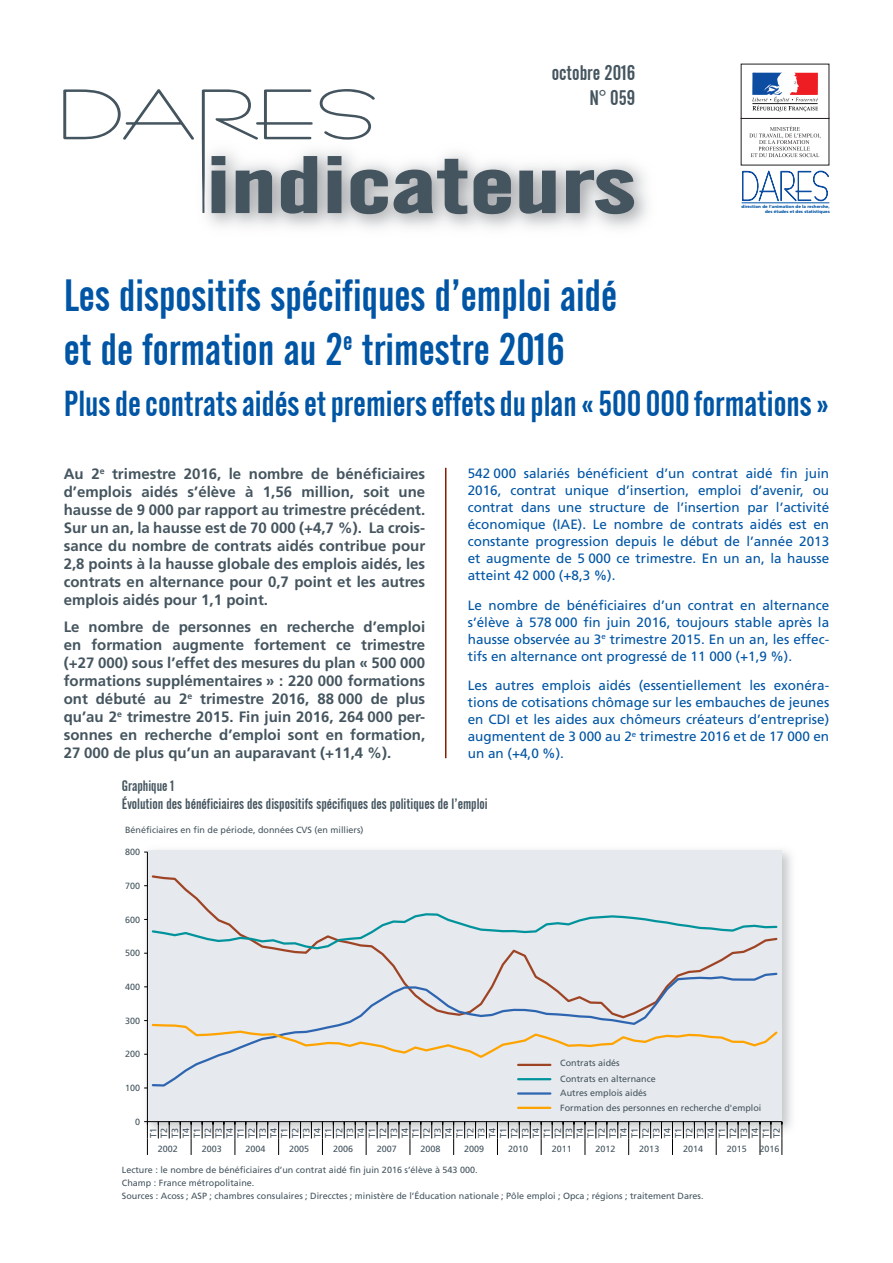
<style>
.page{position:relative;width:893px;height:1263px;background:#fff}
.page>*{position:absolute;margin:0;border:0;box-sizing:border-box;transform-origin:0 0}
.t1{font:78.6px "Alternate Gothic No 2 BT";color:#45555f;scale:1.6 1}
.t2{font:45px/54px "Alternate Gothic No 2 BT";color:#0155a5}
.t3{font:36px "Alternate Gothic No 2 BT";color:#0155a5}
.t4{font:21px/25.2px "Alternate Gothic No 2 BT";color:#45555f;text-align:right}
.t5{font:700 15px/18px "Frutiger";color:#45555f;text-align:justify}
.t6{font:15px/18px "Alternate Gothic No 2 BT";color:#45555f}
.t7{font:13.5px/17px "Frutiger";color:#0155a5;text-align:justify}
.t8{font:9px/10.9px "Frutiger";color:#45555f}
.t9{font:900 4.2px "Frutiger";color:#0155a5}
</style>
<div class="page">
<svg style="left:749px;top:126px;width:72px;height:31px"></svg>
<div style="left:741px;top:64px;width:88px;height:55px;border:1px solid #231f20"></div>
<svg style="left:752px;top:73px;width:66px;height:38px"></svg>
<svg style="left:742px;top:170px;width:87px;height:31px"></svg>
<hr style="left:742px;top:203px;width:87px;height:1px;background:#0155a5">
<svg style="left:519px;top:170px;width:37px;height:44px;background:#a9adb1"></svg>
<svg style="left:565px;top:169px;width:70px;height:46px;background:#b3b6ba"></svg>
<svg style="left:63px;top:89px;width:131px;height:51px"></svg>
<svg style="left:201px;top:89px;width:311px;height:126px"></svg>
<hr style="left:445px;top:468px;width:1px;height:290px;background:#891c02">
<img style="left:144px;top:850px;width:648px;height:289px">
<div style="left:148px;top:851px;width:634px;height:271px;background:#e6e9ed"></div>
<hr style="left:147px;top:852px;width:1px;height:269px;background:#000001">
<hr style="left:147px;top:1121px;width:635px;height:1px;background:#000001">
<svg style="left:771px;top:1121px;width:1px;height:17px"></svg>
<svg style="left:749px;top:1121px;width:1px;height:17px"></svg>
<svg style="left:738px;top:1121px;width:1px;height:17px"></svg>
<svg style="left:727px;top:1121px;width:1px;height:17px"></svg>
<svg style="left:705px;top:1121px;width:1px;height:17px"></svg>
<svg style="left:694px;top:1122px;width:1px;height:16px"></svg>
<svg style="left:683px;top:1122px;width:1px;height:16px"></svg>
<svg style="left:661px;top:1122px;width:1px;height:16px"></svg>
<svg style="left:650px;top:1122px;width:1px;height:16px"></svg>
<svg style="left:639px;top:1121px;width:1px;height:17px"></svg>
<svg style="left:617px;top:1121px;width:1px;height:17px"></svg>
<svg style="left:607px;top:1121px;width:1px;height:17px"></svg>
<svg style="left:596px;top:1121px;width:1px;height:17px"></svg>
<svg style="left:574px;top:1121px;width:1px;height:17px"></svg>
<svg style="left:563px;top:1121px;width:1px;height:17px"></svg>
<svg style="left:552px;top:1121px;width:1px;height:17px"></svg>
<svg style="left:530px;top:1121px;width:1px;height:17px"></svg>
<svg style="left:519px;top:1121px;width:1px;height:17px"></svg>
<svg style="left:508px;top:1122px;width:1px;height:16px"></svg>
<svg style="left:486px;top:1122px;width:1px;height:16px"></svg>
<svg style="left:475px;top:1122px;width:1px;height:16px"></svg>
<svg style="left:464px;top:1121px;width:1px;height:17px"></svg>
<svg style="left:442px;top:1121px;width:1px;height:17px"></svg>
<svg style="left:431px;top:1121px;width:1px;height:17px"></svg>
<svg style="left:421px;top:1121px;width:1px;height:17px"></svg>
<svg style="left:399px;top:1121px;width:1px;height:17px"></svg>
<svg style="left:388px;top:1121px;width:1px;height:17px"></svg>
<svg style="left:377px;top:1121px;width:1px;height:17px"></svg>
<svg style="left:355px;top:1121px;width:1px;height:17px"></svg>
<svg style="left:344px;top:1121px;width:1px;height:17px"></svg>
<svg style="left:333px;top:1122px;width:1px;height:16px"></svg>
<svg style="left:311px;top:1122px;width:1px;height:16px"></svg>
<svg style="left:300px;top:1122px;width:1px;height:16px"></svg>
<svg style="left:289px;top:1122px;width:1px;height:16px"></svg>
<svg style="left:267px;top:1121px;width:1px;height:17px"></svg>
<svg style="left:256px;top:1121px;width:1px;height:17px"></svg>
<svg style="left:246px;top:1121px;width:1px;height:17px"></svg>
<svg style="left:224px;top:1121px;width:1px;height:17px"></svg>
<svg style="left:213px;top:1121px;width:1px;height:17px"></svg>
<svg style="left:202px;top:1121px;width:1px;height:17px"></svg>
<svg style="left:180px;top:1121px;width:1px;height:17px"></svg>
<svg style="left:169px;top:1121px;width:1px;height:17px"></svg>
<svg style="left:158px;top:1121px;width:1px;height:17px"></svg>
<svg style="left:782px;top:1121px;width:1px;height:34px"></svg>
<svg style="left:760px;top:1121px;width:1px;height:34px"></svg>
<svg style="left:716px;top:1121px;width:1px;height:34px"></svg>
<svg style="left:672px;top:1122px;width:1px;height:33px"></svg>
<svg style="left:628px;top:1121px;width:1px;height:34px"></svg>
<svg style="left:585px;top:1121px;width:1px;height:34px"></svg>
<svg style="left:541px;top:1121px;width:1px;height:34px"></svg>
<svg style="left:497px;top:1122px;width:1px;height:33px"></svg>
<svg style="left:453px;top:1122px;width:1px;height:33px"></svg>
<svg style="left:410px;top:1121px;width:1px;height:34px"></svg>
<svg style="left:366px;top:1121px;width:1px;height:34px"></svg>
<svg style="left:322px;top:1122px;width:1px;height:33px"></svg>
<svg style="left:278px;top:1122px;width:1px;height:33px"></svg>
<svg style="left:235px;top:1121px;width:1px;height:34px"></svg>
<svg style="left:191px;top:1121px;width:1px;height:34px"></svg>
<svg style="left:144px;top:1121px;width:4px;height:34px"></svg>
<svg style="left:151px;top:875px;width:582px;height:96px"></svg>
<svg style="left:144px;top:912px;width:634px;height:42px"></svg>
<svg style="left:151px;top:971px;width:627px;height:116px"></svg>
<svg style="left:144px;top:1020px;width:634px;height:39px"></svg>
<hr style="left:518px;top:1064px;width:32px;height:2px;background:#9e4425">
<hr style="left:518px;top:1078px;width:32px;height:2px;background:#01939c">
<hr style="left:518px;top:1092px;width:32px;height:3px;background:#2e65b0">
<hr style="left:518px;top:1107px;width:32px;height:2px;background:#ffa300">
<h3 class="t4" style="left:552px;top:60px;width:85px">octobre 2016<br>N° 059</h3>
<h1 class="t1" style="left:206px;top:141px;width:270px">indicateurs</h1>
<p class="t9" style="left:741px;top:204px;width:90px">direction de l’animation de la recherche,</p>
<p class="t9" style="left:765px;top:209px;width:66px">des études et des statistiques</p>
<h2 class="t2" style="left:64px;top:269px;width:555px">Les dispositifs spécifiques d’emploi aidé et de formation au 2<sup>e</sup> trimestre 2016</h2>
<h3 class="t3" style="left:64px;top:384px;width:767px">Plus de contrats aidés et premiers effets du plan « 500 000 formations »</h3>
<p class="t5" style="left:64px;top:465px;width:363px">Au 2<sup>e</sup> trimestre 2016, le nombre de bénéficiaires d’emplois aidés s’élève à 1,56 million, soit une hausse de 9 000 par rapport au trimestre précédent.<br>Sur un an, la hausse est de 70 000 (+4,7 %). La crois&shy;sance du nombre de contrats aidés contribue pour 2,8 points à la hausse globale des emplois aidés, les contrats en alternance pour 0,7 point et les autres emplois aidés pour 1,1 point.</p>
<p class="t5" style="left:64px;top:618px;width:363px">Le nombre de personnes en recherche d’emploi en formation augmente fortement ce trimestre (+27 000) sous l’effet des mesures du plan « 500 000 formations supplémentaires » : 220 000 formations ont débuté au 2<sup>e</sup> trimestre 2016, 88 000 de plus qu’au 2<sup>e</sup> trimestre 2015. Fin juin 2016, 264 000 per&shy;sonnes en recherche d’emploi sont en formation, 27 000 de plus qu’un an auparavant (+11,4 %).</p>
<p class="t7" style="left:468px;top:465px;width:363px">542 000 salariés bénéficient d’un contrat aidé fin juin 2016, contrat unique d’insertion, emploi d’avenir, ou contrat dans une structure de l’insertion par l’activité économique (IAE). Le nombre de contrats aidés est en constante progression depuis le début de l’année 2013 et augmente de 5 000 ce trimestre. En un an, la hausse atteint 42 000 (+8,3 %).</p>
<p class="t7" style="left:468px;top:596px;width:363px">Le nombre de bénéficiaires d’un contrat en alternance s’élève à 578 000 fin juin 2016, toujours stable après la hausse observée au 3<sup>e</sup> trimestre 2015. En un an, les effec&shy;tifs en alternance ont progressé de 11 000 (+1,9 %).</p>
<p class="t7" style="left:468px;top:677px;width:363px">Les autres emplois aidés (essentiellement les exonéra&shy;tions de cotisations chômage sur les embauches de jeunes en CDI et les aides aux chômeurs créateurs d’entreprise) augmentent de 3 000 au 2<sup>e</sup> trimestre 2016 et de 17 000 en un an (+4,0 %).</p>
<p class="t6" style="left:122px;top:777px;width:367px">Graphique 1<br>Évolution des bénéficiaires des dispositifs spécifiques des politiques de l’emploi</p>
<p class="t8" style="left:125px;top:824px;width:240px">Bénéficiaires en fin de période, données CVS (en milliers)</p>
<p class="t8" style="left:125px;top:846px;width:17px">800</p>
<p class="t8" style="left:125px;top:880px;width:17px">700</p>
<p class="t8" style="left:125px;top:914px;width:17px">600</p>
<p class="t8" style="left:125px;top:948px;width:17px">500</p>
<p class="t8" style="left:125px;top:981px;width:17px">400</p>
<p class="t8" style="left:125px;top:1015px;width:17px">300</p>
<p class="t8" style="left:125px;top:1049px;width:17px">200</p>
<p class="t8" style="left:125px;top:1082px;width:17px">100</p>
<p class="t8" style="left:135px;top:1116px;width:7px">0</p>
<p class="t8" style="left:560px;top:1055px;width:97px;line-height:15.8px">Contrats aidés<br>Contrats en alternance</p>
<p class="t8" style="left:560px;top:1085px;width:203px;line-height:15px">Autres emplois aidés<br>Formation des personnes en recherche d'emploi</p>
<p class="t8" style="left:148px;top:1138px;width:12px;text-align:justify;rotate:-90deg">T1<br>T2<br>T3<br>T4<br>T1<br>T2<br>T3<br>T4<br>T1<br>T2<br>T3<br>T4<br>T1<br>T2<br>T3<br>T4<br>T1<br>T2<br>T3<br>T4<br>T1<br>T2<br>T3<br>T4<br>T1<br>T2<br>T3<br>T4<br>T1<br>T2<br>T3<br>T4<br>T1<br>T2<br>T3<br>T4<br>T1<br>T2<br>T3<br>T4<br>T1<br>T2<br>T3<br>T4<br>T1<br>T2<br>T3<br>T4<br>T1<br>T2<br>T3<br>T4<br>T1<br>T2<br>T3<br>T4<br>T1<br>T2</p>
<p class="t8" style="left:158px;top:1144px;width:22px">2002</p>
<p class="t8" style="left:202px;top:1144px;width:22px">2003</p>
<p class="t8" style="left:245px;top:1144px;width:22px">2004</p>
<p class="t8" style="left:289px;top:1144px;width:22px">2005</p>
<p class="t8" style="left:333px;top:1144px;width:22px">2006</p>
<p class="t8" style="left:377px;top:1144px;width:22px">2007</p>
<p class="t8" style="left:420px;top:1144px;width:22px">2008</p>
<p class="t8" style="left:464px;top:1144px;width:22px">2009</p>
<p class="t8" style="left:508px;top:1144px;width:22px">2010</p>
<p class="t8" style="left:552px;top:1144px;width:22px">2011</p>
<p class="t8" style="left:596px;top:1144px;width:22px">2012</p>
<p class="t8" style="left:639px;top:1144px;width:22px">2013</p>
<p class="t8" style="left:683px;top:1144px;width:22px">2014</p>
<p class="t8" style="left:727px;top:1144px;width:22px">2015</p>
<p class="t8" style="left:760px;top:1144px;width:22px">2016</p>
<p class="t8" style="left:122px;top:1164px;width:583px;line-height:12.9px">Lecture : le nombre de bénéficiaires d’un contrat aidé fin juin 2016 s’élève à 543 000.<br>Champ : France métropolitaine.<br>Sources : Acoss ; ASP ; chambres consulaires ; Direcctes ; ministère de l’Éducation nationale ; Pôle emploi ; Opca ; régions ; traitement Dares.</p>
</div>
